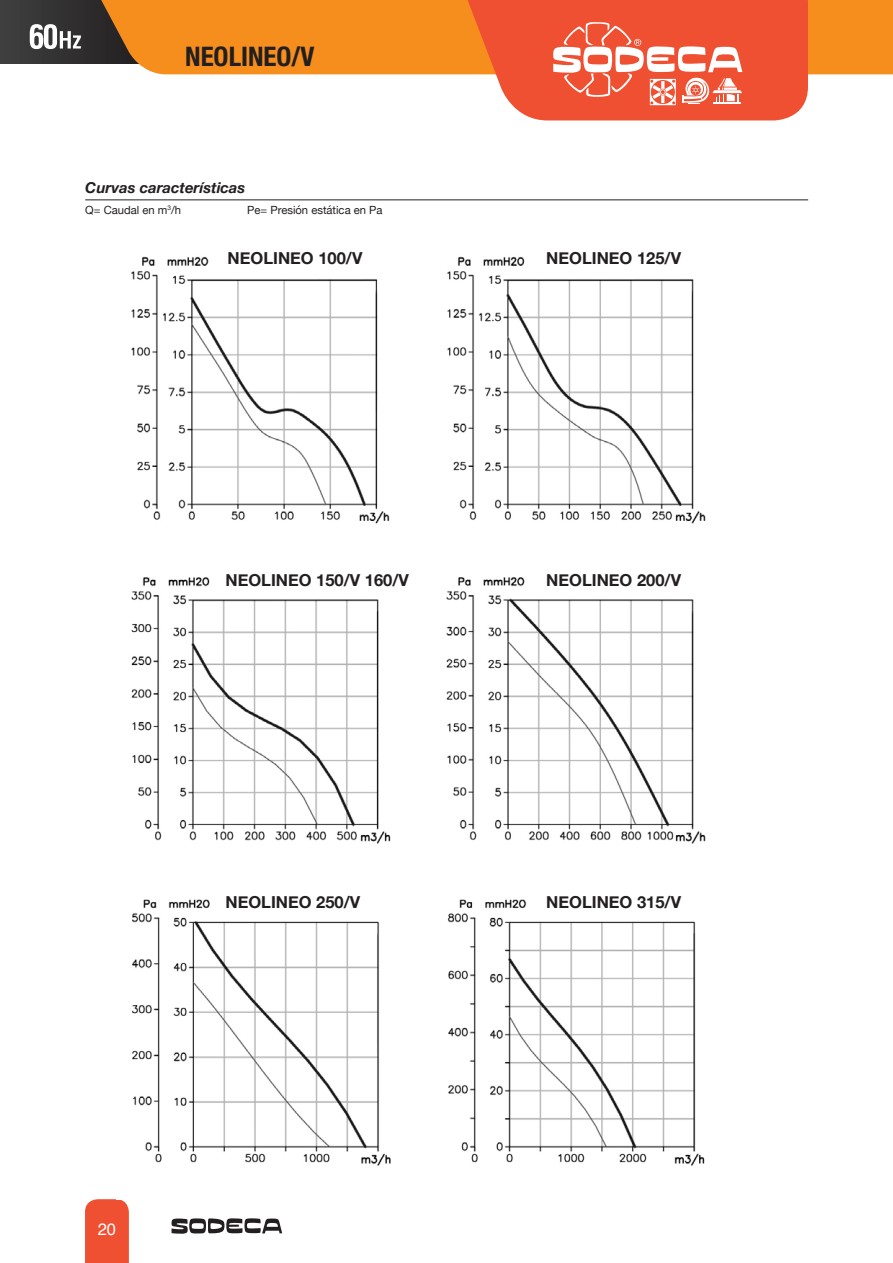
<style>
.page{position:relative;width:893px;height:1263px;background:#fff}
.page>*{position:absolute;margin:0;border:0;box-sizing:border-box;transform-origin:0 0}
.t1{font:700 condensed 27px "Helvetica Neue";color:#231f20}
.Dimensions_estretes{font:700 16.5px "Helvetica Neue";color:#231f20}
.t2{font:16.5px "Helvetica";color:#fff}
.SUBTITOL{font:italic 700 15px "Helvetica Neue";color:#231f20}
.TEXT_SUBTITOL8PT{font:11.25px "Helvetica Neue";color:#231f20}
</style>
<div class="page">
<div style="left:0;top:0;width:140px;height:64px;background:#3a393a"></div>
<div style="left:85px;top:1199px;width:44px;height:64px;background:#ef5032"></div>
<svg style="left:172px;top:1218px;width:110px;height:16px"></svg>
<svg style="left:76px;top:0;width:817px;height:74px;background:#e68823"></svg>
<svg style="left:456px;top:0;width:352px;height:120px;background:#f27053"></svg>
<svg style="left:30px;top:24px;width:51px;height:25px"></svg>
<hr style="left:85px;top:200px;width:723px;height:1px;background:#231f20">
<img style="left:131px;top:256px;width:575px;height:911px">
<p class="t1" style="left:185px;top:40px;width:131px">NEOLINEO/V</p>
<p class="SUBTITOL" style="left:85px;top:176px;width:162px">Curvas características</p>
<p class="TEXT_SUBTITOL8PT" style="left:85px;top:202px;width:97px">Q= Caudal en m<sup>3</sup>/h</p>
<p class="TEXT_SUBTITOL8PT" style="left:247px;top:202px;width:137px">Pe= Presión estática en Pa</p>
<p class="Dimensions_estretes" style="left:228px;top:245px;width:136px">NEOLINEO 100/V</p>
<p class="Dimensions_estretes" style="left:225px;top:567px;width:185px">NEOLINEO 150/V 160/V</p>
<p class="Dimensions_estretes" style="left:225px;top:889px;width:136px">NEOLINEO 250/V</p>
<p class="t2" style="left:98px;top:1216px;width:20px">20</p>
<p class="Dimensions_estretes" style="left:546px;top:245px;width:136px">NEOLINEO 125/V</p>
<p class="Dimensions_estretes" style="left:546px;top:567px;width:136px">NEOLINEO 200/V</p>
<p class="Dimensions_estretes" style="left:546px;top:889px;width:136px">NEOLINEO 315/V</p>
</div>
